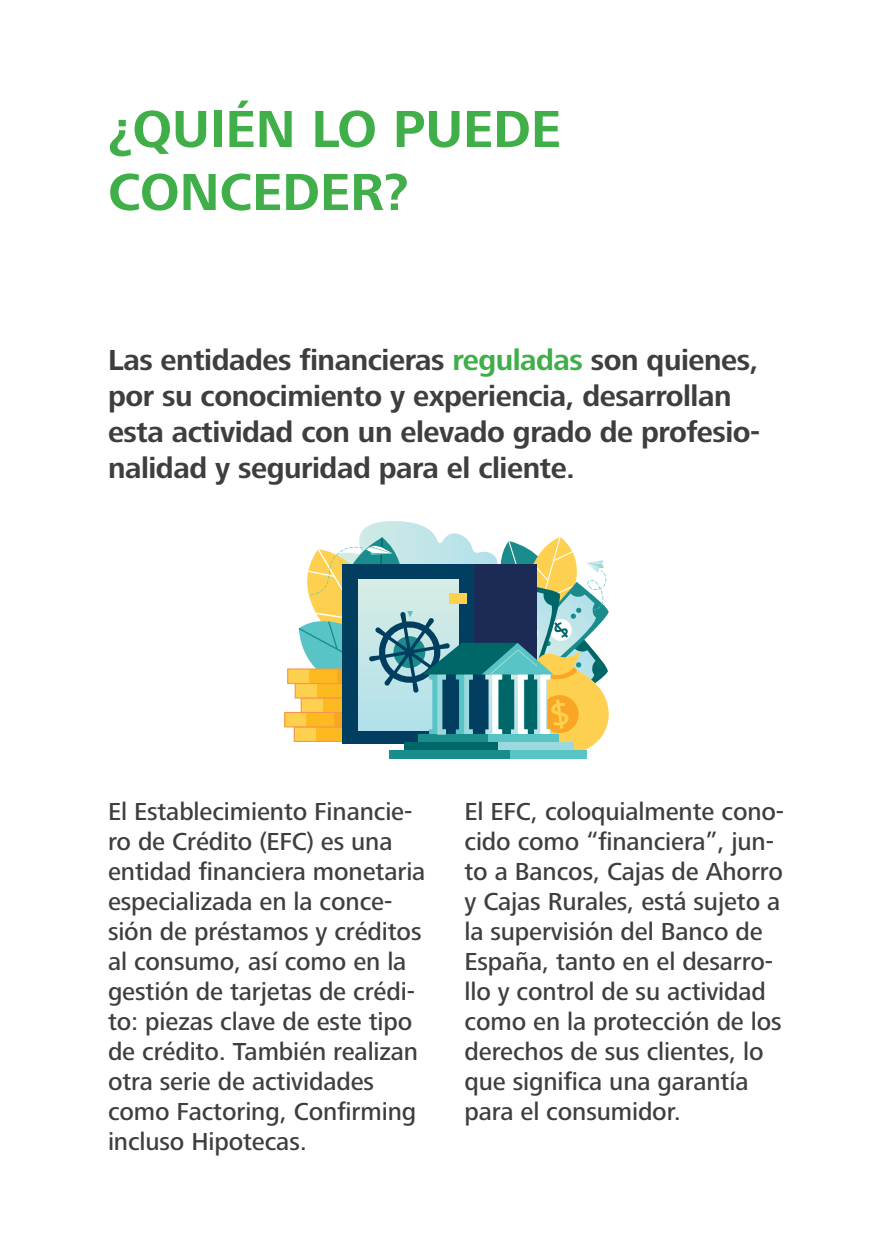
<style>
.page{position:relative;width:893px;height:1259px;background:#fff}
.page>*{position:absolute;margin:0;border:0;box-sizing:border-box;transform-origin:0 0}
.t1{font:700 54px/63px "Frutiger Next LT";color:#40ae49}
.t2{font:700 30px/36px "Frutiger Next LT";letter-spacing:-.015em;color:#3e3e3f}
.t3{font:500 25.5px/30px "Frutiger Next LT";letter-spacing:-.005em;color:#3e3e3f}
.s1{color:#40ae49}
</style>
<div class="page">
<svg style="left:284px;top:521px;width:325px;height:238px"></svg>
<h1 class="t1" style="left:108px;top:97px;width:455px">¿QUIÉN LO PUEDE<br>CONCEDER?</h1>
<p class="t2" style="left:108px;top:342px;width:654px">Las entidades financieras <span class="s1">reguladas</span> son quienes, por su conocimiento y experiencia, desarrollan esta actividad con un elevado grado de profesio&shy;nalidad y seguridad para el cliente.</p>
<p class="t3" style="left:108px;top:796px;width:319px">El Establecimiento Financie&shy;ro de Crédito (EFC) es una entidad financiera monetaria especializada en la conce&shy;sión de préstamos y créditos al consumo, así como en la gestión de tarjetas de crédi&shy;to: piezas clave de este tipo de crédito. También realizan otra serie de actividades como Factoring, Confirming incluso Hipotecas.</p>
<p class="t3" style="left:464px;top:796px;width:321px">El EFC, coloquialmente cono&shy;cido como “financiera”, jun&shy;to a Bancos, Cajas de Ahorro y Cajas Rurales, está sujeto a la supervisión del Banco de<br>España, tanto en el desarro&shy;llo y control de su actividad como en la protección de los derechos de sus clientes, lo que significa una garantía para el consumidor.</p>
</div>
